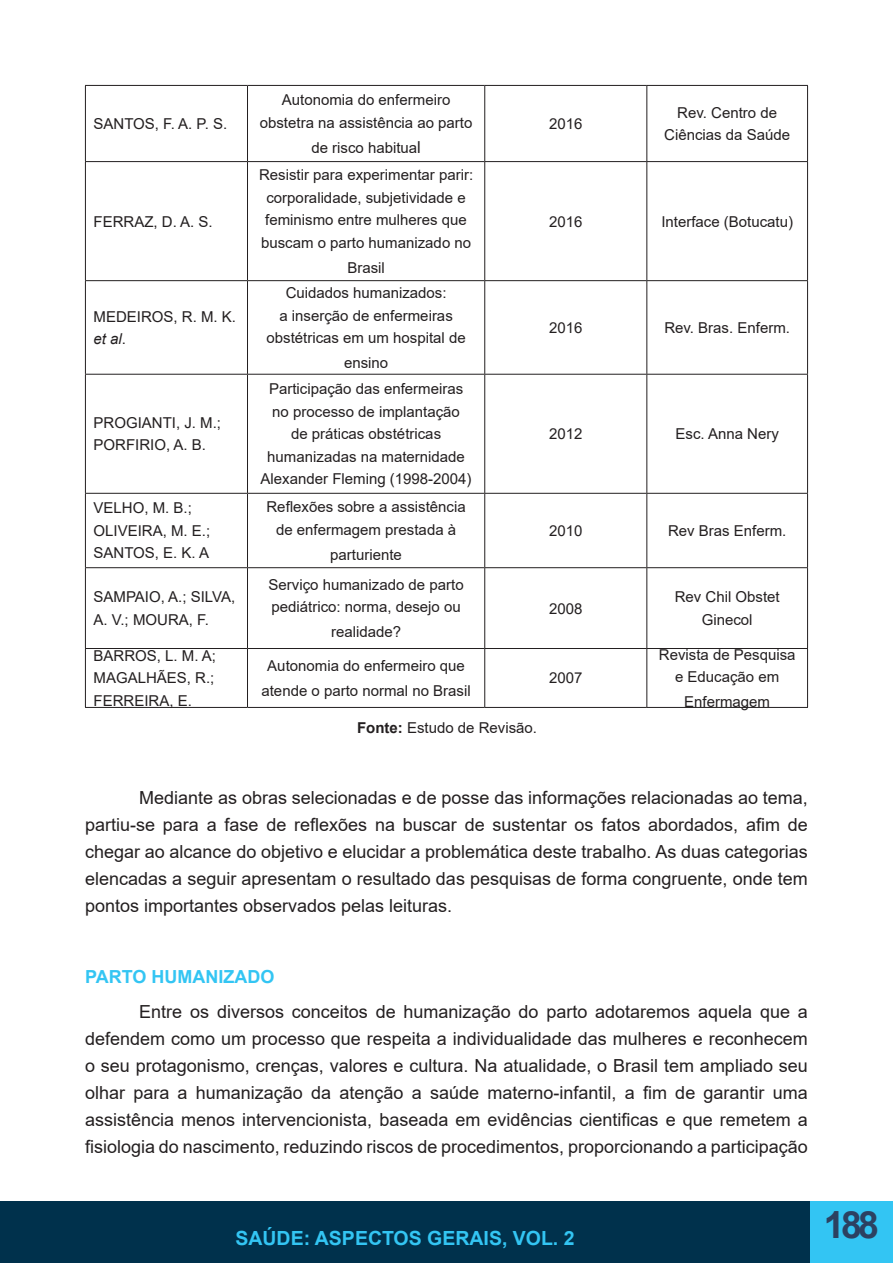
<style>
.page{position:relative;width:893px;height:1263px;background:#fff}
.page>*{position:absolute;margin:0;border:0;box-sizing:border-box;transform-origin:0 0}
.t1{font:700 37.5px "Arial";color:#2c4161}
.t2{font:700 19.5px "Arial";color:#33c5f3}
.t3{font:18px/27px "Arial";color:#231f20;text-align:justify}
.t4{font:700 18px "Arial";color:#33c5f3}
.t5{font:15px/22.5px "Arial";color:#231f20;text-align:center}
.s1{font-style:italic}
.s2{font-size:16.5px}
.s3{font-weight:700}
</style>
<div class="page">
<div style="left:0;top:1201px;width:810px;height:62px;background:#00314c"></div>
<div style="left:810px;top:1201px;width:83px;height:62px;background:#33c5f3"></div>
<hr style="left:892px;top:1201px;width:1px;height:62px;background:#00314c">
<hr style="left:85px;top:85px;width:162px;height:1px;background:#231f20">
<hr style="left:85px;top:86px;width:1px;height:75px;background:#231f20">
<hr style="left:247px;top:85px;width:238px;height:1px;background:#231f20">
<hr style="left:247px;top:86px;width:1px;height:75px;background:#231f20">
<hr style="left:485px;top:85px;width:162px;height:1px;background:#231f20">
<hr style="left:484px;top:86px;width:1px;height:75px;background:#231f20">
<hr style="left:647px;top:85px;width:161px;height:1px;background:#231f20">
<hr style="left:646px;top:86px;width:1px;height:75px;background:#231f20">
<hr style="left:807px;top:86px;width:1px;height:75px;background:#231f20">
<hr style="left:85px;top:161px;width:162px;height:1px;background:#231f20">
<hr style="left:85px;top:162px;width:1px;height:118px;background:#231f20">
<hr style="left:247px;top:161px;width:238px;height:1px;background:#231f20">
<hr style="left:247px;top:162px;width:1px;height:118px;background:#231f20">
<hr style="left:485px;top:161px;width:162px;height:1px;background:#231f20">
<hr style="left:484px;top:162px;width:1px;height:118px;background:#231f20">
<hr style="left:647px;top:161px;width:161px;height:1px;background:#231f20">
<hr style="left:646px;top:162px;width:1px;height:118px;background:#231f20">
<hr style="left:807px;top:162px;width:1px;height:118px;background:#231f20">
<hr style="left:85px;top:280px;width:162px;height:1px;background:#231f20">
<hr style="left:85px;top:281px;width:1px;height:93px;background:#231f20">
<hr style="left:247px;top:280px;width:238px;height:1px;background:#231f20">
<hr style="left:247px;top:281px;width:1px;height:93px;background:#231f20">
<hr style="left:485px;top:280px;width:162px;height:1px;background:#231f20">
<hr style="left:484px;top:281px;width:1px;height:93px;background:#231f20">
<hr style="left:647px;top:280px;width:161px;height:1px;background:#231f20">
<hr style="left:646px;top:281px;width:1px;height:93px;background:#231f20">
<hr style="left:807px;top:281px;width:1px;height:93px;background:#231f20">
<hr style="left:85px;top:374px;width:162px;height:1px;background:#231f20">
<hr style="left:85px;top:375px;width:1px;height:118px;background:#231f20">
<hr style="left:247px;top:374px;width:238px;height:1px;background:#231f20">
<hr style="left:247px;top:375px;width:1px;height:118px;background:#231f20">
<hr style="left:485px;top:374px;width:162px;height:1px;background:#231f20">
<hr style="left:484px;top:375px;width:1px;height:118px;background:#231f20">
<hr style="left:647px;top:374px;width:161px;height:1px;background:#231f20">
<hr style="left:646px;top:375px;width:1px;height:118px;background:#231f20">
<hr style="left:807px;top:375px;width:1px;height:118px;background:#231f20">
<hr style="left:85px;top:493px;width:162px;height:1px;background:#231f20">
<hr style="left:85px;top:494px;width:1px;height:73px;background:#231f20">
<hr style="left:247px;top:493px;width:238px;height:1px;background:#231f20">
<hr style="left:247px;top:494px;width:1px;height:73px;background:#231f20">
<hr style="left:485px;top:493px;width:162px;height:1px;background:#231f20">
<hr style="left:484px;top:494px;width:1px;height:73px;background:#231f20">
<hr style="left:647px;top:493px;width:161px;height:1px;background:#231f20">
<hr style="left:646px;top:494px;width:1px;height:73px;background:#231f20">
<hr style="left:807px;top:494px;width:1px;height:73px;background:#231f20">
<hr style="left:85px;top:567px;width:162px;height:1px;background:#231f20">
<hr style="left:85px;top:568px;width:1px;height:80px;background:#231f20">
<hr style="left:247px;top:567px;width:238px;height:1px;background:#231f20">
<hr style="left:247px;top:568px;width:1px;height:80px;background:#231f20">
<hr style="left:485px;top:567px;width:162px;height:1px;background:#231f20">
<hr style="left:484px;top:568px;width:1px;height:80px;background:#231f20">
<hr style="left:647px;top:567px;width:161px;height:1px;background:#231f20">
<hr style="left:646px;top:568px;width:1px;height:80px;background:#231f20">
<hr style="left:807px;top:568px;width:1px;height:80px;background:#231f20">
<hr style="left:85px;top:648px;width:162px;height:1px;background:#231f20">
<hr style="left:85px;top:649px;width:1px;height:58px;background:#231f20">
<hr style="left:247px;top:648px;width:238px;height:1px;background:#231f20">
<hr style="left:247px;top:649px;width:1px;height:58px;background:#231f20">
<hr style="left:485px;top:648px;width:162px;height:1px;background:#231f20">
<hr style="left:484px;top:649px;width:1px;height:58px;background:#231f20">
<hr style="left:647px;top:648px;width:161px;height:1px;background:#231f20">
<hr style="left:646px;top:649px;width:1px;height:58px;background:#231f20">
<hr style="left:807px;top:649px;width:1px;height:58px;background:#231f20">
<hr style="left:85px;top:707px;width:162px;height:1px;background:#231f20">
<hr style="left:247px;top:707px;width:238px;height:1px;background:#231f20">
<hr style="left:485px;top:707px;width:162px;height:1px;background:#231f20">
<hr style="left:647px;top:707px;width:161px;height:1px;background:#231f20">
<p class="t5" style="left:94px;top:112px;width:135px">SANTOS, F. A. P. S.</p>
<p class="t5" style="left:94px;top:210px;width:121px">FERRAZ, D. A. S.</p>
<p class="t5" style="left:94px;top:305px;width:144px;text-align:left">MEDEIROS, R. M. K. <span class="s1">et al</span>.</p>
<p class="t5" style="left:94px;top:411px;width:129px;text-align:left">PROGIANTI, J. M.;<br>PORFIRIO, A. B.</p>
<p class="t5" style="left:260px;top:89px;width:214px">Autonomia do enfermeiro obstetra na assistência ao parto</p>
<p class="t5" style="left:311px;top:136px;width:111px">de risco habitua<span class="s2">l</span></p>
<p class="t5" style="left:259px;top:164px;width:216px">Resistir para experimentar parir: corporalidade, subjetividade e feminismo entre mulheres que buscam o parto humanizado no</p>
<p class="t5" style="left:347px;top:256px;width:39px">Brasil</p>
<p class="t5" style="left:266px;top:281px;width:201px">Cuidados humanizados:<br>a inserção de enfermeiras obstétricas em um hospital de</p>
<p class="t5" style="left:344px;top:351px;width:46px">ensino</p>
<p class="t5" style="left:261px;top:378px;width:212px">Participação das enfermeiras no processo de implantação<br>de práticas obstétricas humanizadas na maternidade<br>Alexander Fleming (1998-2004)</p>
<p class="t5" style="left:94px;top:497px;width:118px;text-align:left">VELHO, M. B.;<br>OLIVEIRA, M. E.;<br>SANTOS, E. K. A</p>
<p class="t5" style="left:266px;top:496px;width:201px">Reflexões sobre a assistência de enfermagem prestada à</p>
<p class="t5" style="left:330px;top:543px;width:73px">parturiente</p>
<p class="t5" style="left:94px;top:586px;width:143px;text-align:left">SAMPAIO, A.; SILVA,<br>A. V.; MOURA, F.</p>
<p class="t5" style="left:269px;top:573px;width:197px;text-align:left">Serviço humanizado de parto pediátrico: norma, desejo ou</p>
<p class="t5" style="left:331px;top:621px;width:72px">realidade?</p>
<p class="t5" style="left:94px;top:644px;width:124px;text-align:justify">BARROS, L. M. A; MAGALHÃES, R.; FERREIRA, E.</p>
<p class="t5" style="left:261px;top:653px;width:211px;line-height:24.8px">Autonomia do enfermeiro que atende o parto normal no Brasil</p>
<p class="t5" style="left:357px;top:716px;width:182px"><span class="s3">Fonte:</span> Estudo de Revisão.</p>
<p class="t5" style="left:549px;top:112px;width:35px">2016</p>
<p class="t5" style="left:664px;top:101px;width:127px">Rev. Centro de<br>Ciências da Saúde</p>
<p class="t5" style="left:549px;top:210px;width:35px">2016</p>
<p class="t5" style="left:661px;top:210px;width:133px">Interface (Botucatu)</p>
<p class="t5" style="left:549px;top:316px;width:35px">2016</p>
<p class="t5" style="left:664px;top:316px;width:127px">Rev. Bras. Enferm.</p>
<p class="t5" style="left:549px;top:423px;width:35px">2012</p>
<p class="t5" style="left:675px;top:423px;width:105px">Esc. Anna Nery</p>
<p class="t5" style="left:549px;top:519px;width:35px">2010</p>
<p class="t5" style="left:668px;top:519px;width:120px">Rev Bras Enferm.</p>
<p class="t5" style="left:549px;top:597px;width:35px">2008</p>
<p class="t5" style="left:675px;top:586px;width:107px">Rev Chil Obstet<br>Ginecol</p>
<p class="t5" style="left:549px;top:667px;width:35px">2007</p>
<p class="t5" style="left:659px;top:643px;width:138px">Revista de Pesquisa e Educação em</p>
<p class="t5" style="left:684px;top:690px;width:87px">Enfermagem</p>
<p class="t3" style="left:85px;top:784px;width:724px;text-indent:54px">Mediante as obras selecionadas e de posse das informações relacionadas ao tema, partiu-se para a fase de reflexões na buscar de sustentar os fatos abordados, afim de chegar ao alcance do objetivo e elucidar a problemática deste trabalho. As duas categorias elencadas a seguir apresentam o resultado das pesquisas de forma congruente, onde tem pontos importantes observados pelas leituras.</p>
<p class="t4" style="left:85px;top:964px;width:191px">PARTO HUMANIZADO</p>
<p class="t3" style="left:85px;top:998px;width:724px;text-indent:54px">Entre os diversos conceitos de humanização do parto adotaremos aquela que a defendem como um processo que respeita a individualidade das mulheres e reconhecem o seu protagonismo, crenças, valores e cultura. Na atualidade, o Brasil tem ampliado seu olhar para a humanização da atenção a saúde materno-infantil, a fim de garantir uma assistência menos intervencionista, baseada em evidências cientificas e que remetem a fisiologia do nascimento, reduzindo riscos de procedimentos, proporcionando a participação</p>
<h2 class="t2" style="left:235px;top:1224px;width:341px">SAÚDE: ASPECTOS GERAIS, VOL. 2</h2>
<h1 class="t1" style="left:824px;top:1198px;width:57px">188</h1>
</div>
